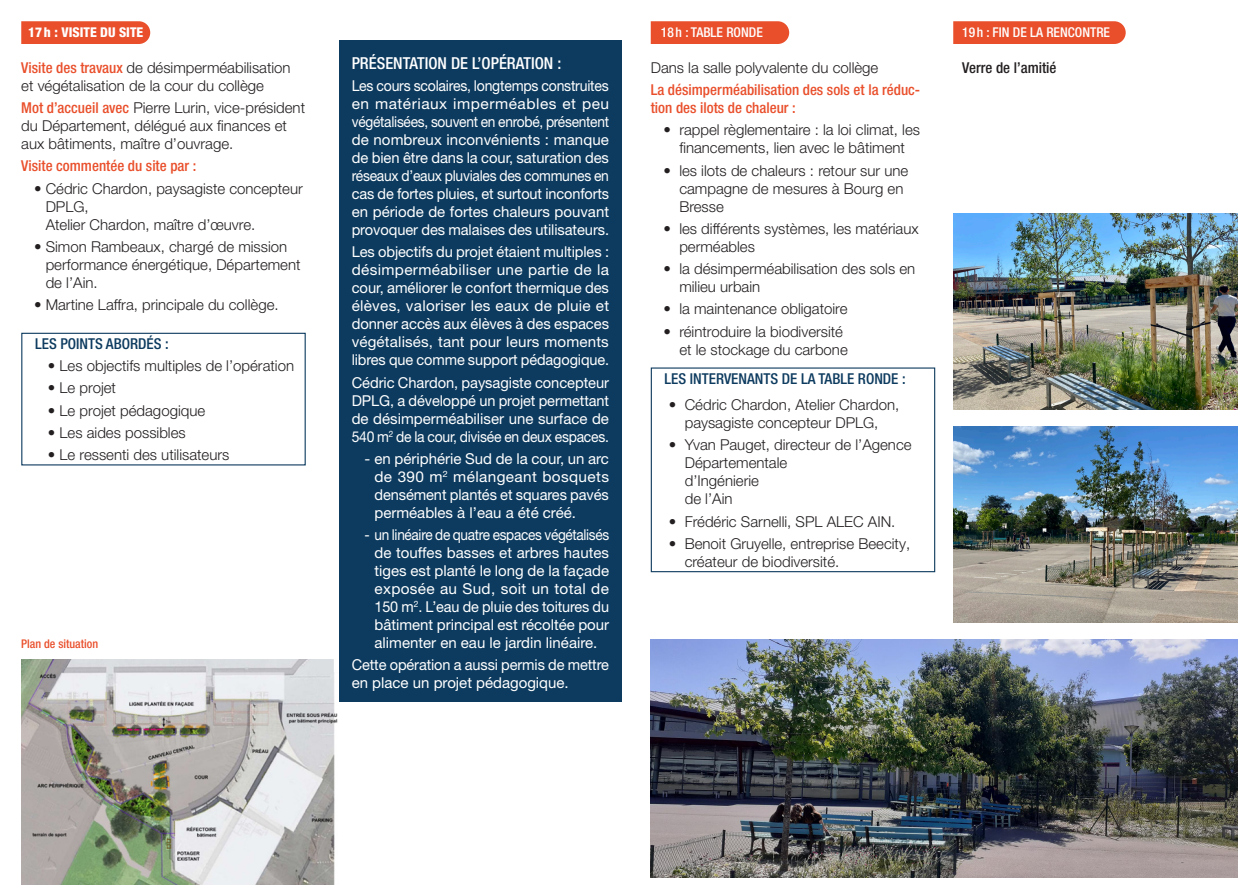
<style>
.page{position:relative;width:1259px;height:893px;background:#fff}
.page>*{position:absolute;margin:0;border:0;box-sizing:border-box;transform-origin:0 0}
.t1{font:500 condensed 16.5px "Helvetica Neue LT Pro";color:#fff}
.t2{font:300 15px/18px "Helvetica Neue LT Pro";color:#231f20}
.t3{font:15px/18px "Helvetica Neue LT Pro";letter-spacing:-.005em;color:#fff;text-align:justify}
.t4{font:15px/18px "Helvetica Neue LT Pro";letter-spacing:-.005em;color:#fff;text-align:justify;scale:.94 1}
.t5{font:15px/18px "Helvetica Neue LT Pro";letter-spacing:-.005em;color:#fff;text-align:justify;scale:.91 1}
.t6{font:500 condensed 15px/18px "Helvetica Neue LT Pro";color:#e94f2b}
.t7{font:500 condensed 15px "Helvetica Neue LT Pro";color:#0d3b5f}
.t8{font:500 condensed 15px "Helvetica Neue LT Pro";color:#231f20}
.t9{font:500 condensed 13.5px "Helvetica Neue LT Pro";color:#fff}
.t10{font:800 condensed 13.5px "Helvetica Neue LT Pro";color:#fff}
.t11{font:500 condensed 12px "Helvetica Neue LT Pro";color:#e94f2b}
.s1{font-weight:500;font-stretch:condensed;color:#e94f2b}
</style>
<div class="page">
<div style="left:339px;top:40px;width:283px;height:662px;background:#0d3b5f"></div>
<img style="left:651px;top:640px;width:586px;height:237px">
<svg style="left:21px;top:21px;width:129px;height:23px;background:#e95431"></svg>
<div style="left:651px;top:21px;width:138px;height:23px;background:#e94f2b"></div>
<div style="left:953px;top:21px;width:172px;height:23px;background:#e94f2b"></div>
<img style="left:21px;top:659px;width:317px;height:225px">
<img style="left:953px;top:427px;width:284px;height:195px">
<img style="left:953px;top:213px;width:284px;height:196px">
<div style="left:651px;top:367px;width:284px;height:205px;border:1px solid #0d3b5f"></div>
<div style="left:21px;top:333px;width:285px;height:132px;border:1px solid #0d3b5f"></div>
<p class="t10" style="left:28px;top:24px;width:117px">17h : VISITE DU SITE</p>
<p class="t2" style="left:21px;top:58px;width:271px"><span class="s1">Visite des travaux</span> de désimperméabilisation et végétalisation de la cour du collège</p>
<p class="t2" style="left:21px;top:98px;width:285px"><span class="s1">Mot d’accueil avec</span> Pierre Lurin, vice-président du Département, délégué aux finances et aux bâtiments, maître d’ouvrage.</p>
<p class="t6" style="left:21px;top:157px;width:177px">Visite commentée du site par :</p>
<p class="t2" style="left:46px;top:179px;width:259px;text-indent:-12px">• Cédric Chardon, paysagiste concepteur<br>DPLG,<br>Atelier Chardon, maître d’œuvre.</p>
<p class="t2" style="left:46px;top:237px;width:256px;text-indent:-12px">• Simon Rambeaux, chargé de mission performance énergétique, Département de l’Ain.</p>
<p class="t2" style="left:34px;top:295px;width:246px">• Martine Laffra, principale du collège.</p>
<p class="t7" style="left:35px;top:335px;width:135px">LES POINTS ABORDÉS :</p>
<p class="t2" style="left:48px;top:356px;width:248px">• Les objectifs multiples de l’opération</p>
<p class="t2" style="left:48px;top:379px;width:70px">• Le projet</p>
<p class="t2" style="left:48px;top:401px;width:159px">• Le projet pédagogique</p>
<p class="t2" style="left:48px;top:423px;width:139px">• Les aides possibles</p>
<p class="t2" style="left:48px;top:445px;width:183px">• Le ressenti des utilisateurs</p>
<p class="t11" style="left:21px;top:637px;width:78px">Plan de situation</p>
<p class="t1" style="left:352px;top:53px;width:211px">PRÉSENTATION DE L’OPÉRATION :</p>
<p class="t4" style="left:352px;top:76px;width:275px">Les cours scolaires, longtemps construites en matériaux imperméables et peu végétalisées, souvent en enrobé, présentent de nombreux inconvénients : manque de bien être dans la cour, saturation des réseaux d’eaux pluviales des communes en cas de fortes pluies, et surtout inconforts en période de fortes chaleurs pouvant provoquer des malaises des utilisateurs.</p>
<p class="t3" style="left:352px;top:243px;width:259px">Les objectifs du projet étaient multiples : désimperméabiliser une partie de la cour, améliorer le confort thermique des élèves, valoriser les eaux de pluie et donner accès aux élèves à des espaces végétalisés, tant pour leurs moments libres que comme support pédagogique.</p>
<p class="t3" style="left:352px;top:373px;width:259px">Cédric Chardon, paysagiste concepteur DPLG, a développé un projet permettant de désimperméabiliser une surface de 540 m<sup>2</sup> de la cour, divisée en deux espaces.</p>
<p class="t3" style="left:374px;top:449px;width:236px;text-indent:-10px">- en périphérie Sud de la cour, un arc de 390 m<sup>2</sup> mélangeant bosquets densément plantés et squares pavés perméables à l’eau a été créé.</p>
<p class="t5" style="left:374px;top:525px;width:259px;text-indent:-10px">- un linéaire de quatre espaces végétalisés de touffes basses et arbres hautes tiges est planté le long de la façade exposée au Sud, soit un total de 150 m<sup>2</sup>. L’eau de pluie des toitures du bâtiment principal est récoltée pour alimenter en eau le jardin linéaire.</p>
<p class="t3" style="left:352px;top:656px;width:259px">Cette opération a aussi permis de mettre en place un projet pédagogique.</p>
<p class="t9" style="left:661px;top:25px;width:103px">18 h : TABLE RONDE</p>
<p class="t2" style="left:651px;top:58px;width:229px">Dans la salle polyvalente du collège</p>
<p class="t6" style="left:651px;top:81px;width:271px">La désimperméabilisation des sols et la réduc&shy;tion des ilots de chaleur :</p>
<p class="t2" style="left:663px;top:121px;width:258px;text-align:center">• rappel règlementaire : la loi climat, les financements, lien avec le bâtiment</p>
<p class="t2" style="left:679px;top:161px;width:230px;text-indent:-16px">• les ilots de chaleurs : retour sur une campagne de mesures à Bourg en<br>Bresse</p>
<p class="t2" style="left:679px;top:219px;width:241px;text-indent:-16px">• les différents systèmes, les matériaux perméables</p>
<p class="t2" style="left:679px;top:259px;width:237px;text-indent:-16px">• la désimperméabilisation des sols en milieu urbain</p>
<p class="t2" style="left:663px;top:300px;width:185px">• la maintenance obligatoire</p>
<p class="t2" style="left:679px;top:322px;width:170px;text-indent:-16px">• réintroduire la biodiversité et le stockage du carbone</p>
<p class="t7" style="left:664px;top:369px;width:243px">LES INTERVENANTS DE LA TABLE RONDE :</p>
<p class="t2" style="left:669px;top:395px;width:232px;text-align:center">• Cédric Chardon, Atelier Chardon, paysagiste concepteur DPLG,</p>
<p class="t2" style="left:685px;top:436px;width:228px;text-indent:-16px">• Yvan Pauget, directeur de l’Agence<br>Départementale<br>d’Ingénierie<br>de l’Ain</p>
<p class="t2" style="left:669px;top:512px;width:228px">• Frédéric Sarnelli, SPL ALEC AIN.</p>
<p class="t2" style="left:685px;top:534px;width:227px;text-indent:-16px">• Benoit Gruyelle, entreprise Beecity, créateur de biodiversité.</p>
<p class="t9" style="left:962px;top:25px;width:149px">19 h : FIN DE LA RENCONTRE</p>
<p class="t8" style="left:962px;top:59px;width:96px">Verre de l’amitié</p>
</div>
